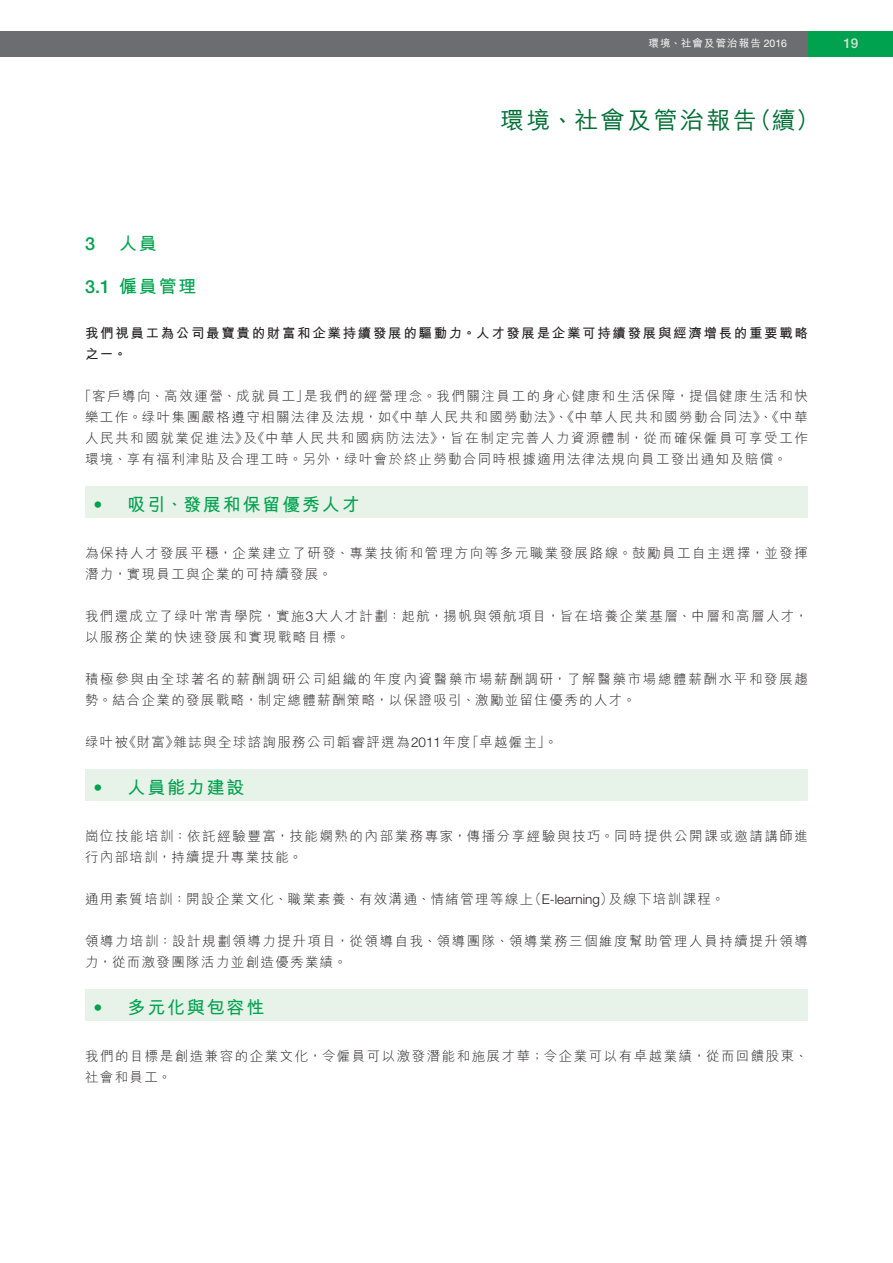
<style>
.page{position:relative;width:893px;height:1263px;background:#fff}
.page>*{position:absolute;margin:0;border:0;box-sizing:border-box;transform-origin:0 0}
.t1{font:500 24px "M Hei HK";letter-spacing:.1em;color:#006e34}
.t2{font:700 18px "M Hei HK";letter-spacing:.1em;color:#00a24f}
.t3{font:500 18px "Helvetica Neue LT Std";color:#00a24f}
.t4{font:300 13.5px/21px "M Hei HK";letter-spacing:.11em;color:#231f20}
.t5{font:700 13.5px/21px "M Hei HK";letter-spacing:.125em;color:#231f20}
.t6{font:500 13.5px "Helvetica Neue LT Std";color:#d1e6d3}
.t7{font:500 10.5px "M Hei HK";letter-spacing:.1em;color:#fff}
.s1{font-family:"Helvetica Neue LT Std";font-weight:400}
.s2{font-family:"Helvetica Neue LT Std";font-weight:500}
.s3{font-family:"M Hei HKS"}
.s4{font-family:"Helvetica Neue LT Std"}
</style>
<div class="page">
<div style="left:0;top:31px;width:809px;height:25px;background:#6c6d70"></div>
<div style="left:808px;top:31px;width:85px;height:25px;background:#00a24f"></div>
<div style="left:85px;top:486px;width:723px;height:31px;background:#e7f2e8"></div>
<div style="left:85px;top:769px;width:723px;height:31px;background:#e7f2e8"></div>
<div style="left:85px;top:989px;width:723px;height:31px;background:#e7f2e8"></div>
<p class="t7" style="left:648px;top:39px;width:140px">環境、社會及管治報告 <span class="s1">2016</span></p>
<p class="t6" style="left:843px;top:38px;width:17px">19</p>
<h1 class="t1" style="left:500px;top:111px;width:321px">環境、社會及管治報告（續）</h1>
<h2 class="t3" style="left:85px;top:237px;width:12px">3</h2>
<h2 class="t2" style="left:119px;top:236px;width:39px">人員</h2>
<h2 class="t2" style="left:85px;top:280px;width:113px"><span class="s2">3.1</span> 僱員管理</h2>
<p class="t5" style="left:85px;top:324px;width:724px">我們視員工為公司最寶貴的財富和企業持續發展的驅動力。人才發展是企業可持續發展與經濟增長的重要戰略之一。</p>
<p class="t4" style="left:85px;top:387px;width:724px;text-align:justify;text-indent:-7px">「客戶導向、高效運營、成就員工」是我們的經營理念。我們關注員工的身心健康和生活保障，提倡健康生活和快樂工作。<span class="s3">綠葉</span>集團嚴格遵守相關法律及法規，如《中華人民共和國勞動法》、《中華人民共和國勞動合同法》、《中華人民共和國就業促進法》及《中華人民共和國病防法法》，旨在制定完善人力資源體制，從而確保僱員可享受工作環境、享有福利津貼及合理工時。另外，<span class="s3">綠葉</span>會於終止勞動合同時根據適用法律法規向員工發出通知及賠償。</p>
<h2 class="t2" style="left:94px;top:497px;width:268px"><span class="s2">•</span> 吸引、發展和保留優秀人才</h2>
<p class="t4" style="left:85px;top:544px;width:724px">為保持人才發展平穩，企業建立了研發、專業技術和管理方向等多元職業發展路線。鼓勵員工自主選擇，並發揮潛力，實現員工與企業的可持續發展。</p>
<p class="t4" style="left:85px;top:607px;width:724px">我們還成立了<span class="s3">綠葉</span>常青學院，實施<span class="s4">3</span>大人才計劃：起航，揚帆與領航項目，旨在培養企業基層、中層和高層人才，以服務企業的快速發展和實現戰略目標。</p>
<p class="t4" style="left:85px;top:670px;width:724px">積極參與由全球著名的薪酬調研公司組織的年度內資醫藥市場薪酬調研，了解醫藥市場總體薪酬水平和發展趨勢。結合企業的發展戰略，制定總體薪酬策略，以保證吸引、激勵並留住優秀的人才。</p>
<p class="t4" style="left:85px;top:733px;width:474px"><span class="s3">綠葉</span>被《財富》雜誌與全球諮詢服務公司韜睿評選為<span class="s4">2011</span>年度「卓越僱主」。</p>
<h2 class="t2" style="left:94px;top:780px;width:153px"><span class="s2">•</span> 人員能力建設</h2>
<p class="t4" style="left:85px;top:827px;width:724px">崗位技能培訓：依託經驗豐富，技能嫻熟的內部業務專家，傳播分享經驗與技巧。同時提供公開課或邀請講師進行內部培訓，持續提升專業技能。</p>
<p class="t4" style="left:85px;top:890px;width:641px">通用素質培訓：開設企業文化、職業素養、有效溝通、情緒管理等線上（<span class="s4">E-learning</span>）及線下培訓課程。</p>
<p class="t4" style="left:85px;top:932px;width:724px">領導力培訓：設計規劃領導力提升項目，從領導自我、領導團隊、領導業務三個維度幫助管理人員持續提升領導力，從而激發團隊活力並創造優秀業績。</p>
<h2 class="t2" style="left:94px;top:1000px;width:172px"><span class="s2">•</span> 多元化與包容性</h2>
<p class="t4" style="left:85px;top:1047px;width:724px">我們的目標是創造兼容的企業文化，令僱員可以激發潛能和施展才華；令企業可以有卓越業績，從而回饋股東、社會和員工。</p>
</div>
